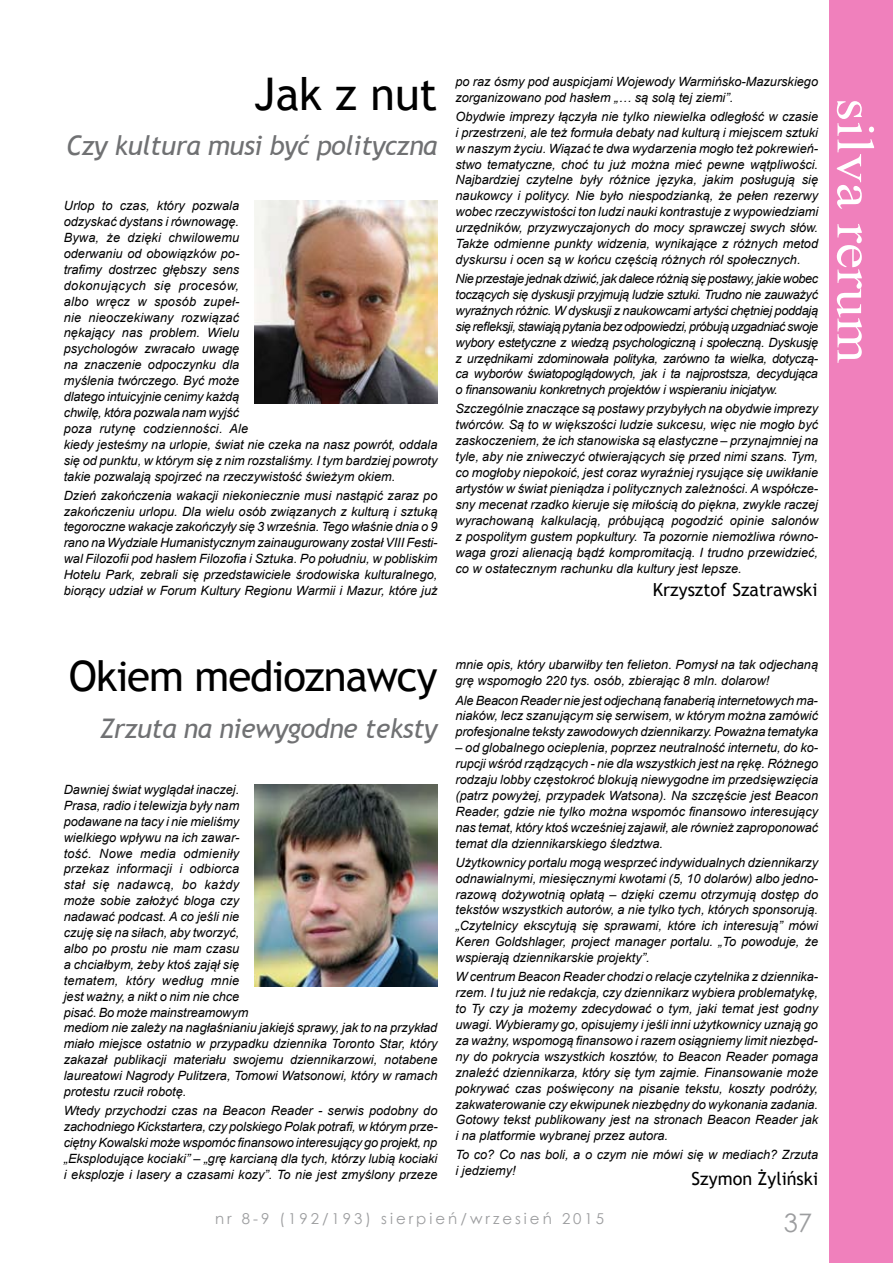
<style>
.page{position:relative;width:893px;height:1263px;background:#fff}
.page>*{position:absolute;margin:0;border:0;box-sizing:border-box;transform-origin:0 0}
.t1{font:52.65px "Times New Roman";color:#fff;scale:1.11 1}
.t2{font:45px "Trebuchet MS";color:#000}
.t3{font:42px "Trebuchet MS";letter-spacing:-.025em;color:#000}
.t4{font:italic 27px "Trebuchet MS";letter-spacing:-.02em;color:#707173}
.t5{font:25.5px "Century Gothic";color:#9c9d9f}
.t6{font:18px "Trebuchet MS";color:#000}
.t7{font:15px "Century Gothic";letter-spacing:.2em;color:#9c9d9f}
.t8{font:italic 12.75px/15.9px "Arial";color:#000;text-align:justify}
</style>
<div class="page">
<div style="left:829px;top:0;width:64px;height:1263px;background:#f080bc"></div>
<img style="left:255px;top:201px;width:182px;height:202px">
<img style="left:255px;top:785px;width:182px;height:202px">
<h2 class="t2" style="left:254px;top:67px;width:185px">Jak z nut</h2>
<p class="t8" style="left:455px;top:74px;width:364px">po raz ósmy pod auspicjami Wojewody Warmińsko-Mazurskiego zorganizowano pod hasłem „… są solą tej ziemi”.</p>
<p class="t8" style="left:455px;top:109px;width:364px">Obydwie imprezy łączyła nie tylko niewielka odległość w czasie i przestrzeni, ale też formuła debaty nad kulturą i miejscem sztuki w naszym życiu. Wiązać te dwa wydarzenia mogło też pokrewień&shy;stwo tematyczne, choć tu już można mieć pewne wątpliwości.<br>Najbardziej czytelne były różnice języka, jakim posługują się naukowcy i politycy. Nie było niespodzianką, że pełen rezerwy wobec rzeczywistości ton ludzi nauki kontrastuje z wypowiedziami urzędników, przyzwyczajonych do mocy sprawczej swych słów.<br>Także odmienne punkty widzenia, wynikające z różnych metod dyskursu i ocen są w końcu częścią różnych ról społecznych.</p>
<p class="t8" style="left:455px;top:271px;width:364px">Nie przestaje jednak dziwić, jak dalece różnią się postawy, jakie wobec toczących się dyskusji przyjmują ludzie sztuki. Trudno nie zauważyć wyraźnych różnic. W dyskusji z naukowcami artyści chętniej poddają się refleksji, stawiają pytania bez odpowiedzi, próbują uzgadniać swoje wybory estetyczne z wiedzą psychologiczną i społeczną. Dyskusję z urzędnikami zdominowała polityka, zarówno ta wielka, dotyczą&shy;ca wyborów światopoglądowych, jak i ta najprostsza, decydująca o finansowaniu konkretnych projektów i wspieraniu inicjatyw.</p>
<p class="t8" style="left:455px;top:401px;width:364px">Szczególnie znaczące są postawy przybyłych na obydwie imprezy twórców. Są to w większości ludzie sukcesu, więc nie mogło być zaskoczeniem, że ich stanowiska są elastyczne – przynajmniej na tyle, aby nie zniweczyć otwierających się przed nimi szans. Tym, co mogłoby niepokoić, jest coraz wyraźniej rysujące się uwikłanie artystów w świat pieniądza i politycznych zależności. A współcze&shy;sny mecenat rzadko kieruje się miłością do piękna, zwykle raczej wyrachowaną kalkulacją, próbującą pogodzić opinie salonów z pospolitym gustem popkultury. Ta pozornie niemożliwa równo&shy;waga grozi alienacją bądź kompromitacją. I trudno przewidzieć, co w ostatecznym rachunku dla kultury jest lepsze.</p>
<h3 class="t6" style="left:653px;top:579px;width:166px">Krzysztof Szatrawski</h3>
<h3 class="t4" style="left:66px;top:129px;width:373px">Czy kultura musi być polityczna</h3>
<p class="t8" style="left:64px;top:198px;width:375px;text-align:left">Urlop to czas, który pozwala<br>odzyskać dystans i równowagę.<br>Bywa, że dzięki chwilowemu<br>oderwaniu od obowiązków po-<br>trafimy dostrzec głębszy sens<br>dokonujących się procesów,<br>albo wręcz w sposób zupeł-<br>nie nieoczekiwany rozwiązać<br>nękający nas problem. Wielu<br>psychologów zwracało uwagę<br>na znaczenie odpoczynku dla<br>myślenia twórczego. Być może<br>dlatego intuicyjnie cenimy każdą<br>chwilę, która pozwala nam wyjść<br>poza rutynę codzienności. Ale<br>kiedy jesteśmy na urlopie, świat nie czeka na nasz powrót, oddala się od punktu, w którym się z nim rozstaliśmy. I tym bardziej powroty takie pozwalają spojrzeć na rzeczywistość świeżym okiem.</p>
<p class="t8" style="left:64px;top:487px;width:375px">Dzień zakończenia wakacji niekoniecznie musi nastąpić zaraz po zakończeniu urlopu. Dla wielu osób związanych z kulturą i sztuką tegoroczne wakacje zakończyły się 3 września. Tego właśnie dnia o 9 rano na Wydziale Humanistycznym zainaugurowany został VIII Festi&shy;wal Filozofii pod hasłem Filozofia i Sztuka. Po południu, w pobliskim Hotelu Park, zebrali się przedstawiciele środowiska kulturalnego, biorący udział w Forum Kultury Regionu Warmii i Mazur, które już</p>
<h1 class="t1" style="left:890px;top:98px;width:240px;rotate:90deg">silva rerum</h1>
<h3 class="t3" style="left:69px;top:652px;width:370px">Okiem medioznawcy</h3>
<p class="t8" style="left:455px;top:657px;width:364px">mnie opis, który ubarwiłby ten felieton. Pomysł na tak odjechaną grę wspomogło 220 tys. osób, zbierając 8 mln. dolarow!</p>
<p class="t8" style="left:455px;top:692px;width:364px">Ale Beacon Reader nie jest odjechaną fanaberią internetowych ma&shy;niaków, lecz szanującym się serwisem, w którym można zamówić profesjonalne teksty zawodowych dziennikarzy. Poważna tematyka</p>
<p class="t8" style="left:455px;top:740px;width:364px">– od globalnego ocieplenia, poprzez neutralność internetu, do ko&shy;rupcji wśród rządzących - nie dla wszystkich jest na rękę. Różnego rodzaju lobby częstokroć blokują niewygodne im przedsięwzięcia (patrz powyżej, przypadek Watsona). Na szczęście jest Beacon Reader, gdzie nie tylko można wspomóc finansowo interesujący nas temat, który ktoś wcześniej zajawił, ale również zaproponować temat dla dziennikarskiego śledztwa.</p>
<p class="t8" style="left:455px;top:854px;width:364px">Użytkownicy portalu mogą wesprzeć indywidualnych dziennikarzy odnawialnymi, miesięcznymi kwotami (5, 10 dolarów) albo jedno&shy;razową dożywotnią opłatą – dzięki czemu otrzymują dostęp do tekstów wszystkich autorów, a nie tylko tych, których sponsorują. „Czytelnicy ekscytują się sprawami, które ich interesują” mówi Keren Goldshlager, project manager portalu. „To powoduje, że wspierają dziennikarskie projekty”.</p>
<p class="t8" style="left:455px;top:969px;width:364px">W centrum Beacon Reader chodzi o relacje czytelnika z dziennika&shy;rzem. I tu już nie redakcja, czy dziennikarz wybiera problematykę, to Ty czy ja możemy zdecydować o tym, jaki temat jest godny uwagi. Wybieramy go, opisujemy i jeśli inni użytkownicy uznają go za ważny, wspomogą finansowo i razem osiągniemy limit niezbęd&shy;ny do pokrycia wszystkich kosztów, to Beacon Reader pomaga znaleźć dziennikarza, który się tym zajmie. Finansowanie może pokrywać czas poświęcony na pisanie tekstu, koszty podróży, zakwaterowanie czy ekwipunek niezbędny do wykonania zadania.<br>Gotowy tekst publikowany jest na stronach Beacon Reader jak i na platformie wybranej przez autora.</p>
<p class="t8" style="left:455px;top:1147px;width:364px">To co? Co nas boli, a o czym nie mówi się w mediach? Zrzuta i jedziemy!</p>
<h3 class="t4" style="left:100px;top:713px;width:339px">Zrzuta na niewygodne teksty</h3>
<p class="t8" style="left:64px;top:782px;width:375px;text-align:left">Dawniej świat wyglądał inaczej.<br>Prasa, radio i telewizja były nam<br>podawane na tacy i nie mieliśmy<br>wielkiego wpływu na ich zawar-<br>tość. Nowe media odmieniły<br>przekaz informacji i odbiorca<br>stał się nadawcą, bo każdy<br>może sobie założyć bloga czy<br>nadawać podcast. A co jeśli nie<br>czuję się na siłach, aby tworzyć,<br>albo po prostu nie mam czasu<br>a chciałbym, żeby ktoś zajął się<br>tematem, który według mnie<br>jest ważny, a nikt o nim nie chce<br>pisać. Bo może mainstreamowym<br>mediom nie zależy na nagłaśnianiu jakiejś sprawy, jak to na przykład miało miejsce ostatnio w przypadku dziennika Toronto Star, który zakazał publikacji materiału swojemu dziennikarzowi, notabene laureatowi Nagrody Pulitzera, Tomowi Watsonowi, który w ramach protestu rzucił robotę.</p>
<p class="t8" style="left:64px;top:1103px;width:375px">Wtedy przychodzi czas na Beacon Reader - serwis podobny do zachodniego Kickstartera, czy polskiego Polak potrafi, w którym prze&shy;ciętny Kowalski może wspomóc finansowo interesujący go projekt, np „Eksplodujące kociaki” – „grę karcianą dla tych, którzy lubią kociaki i eksplozje i lasery a czasami kozy”. To nie jest zmyślony przeze</p>
<h3 class="t6" style="left:692px;top:1168px;width:128px">Szymon Żyliński</h3>
<p class="t7" style="left:215px;top:1208px;width:391px">nr 8-9 (192/193) sierpień/wrzesień 2015</p>
<h3 class="t5" style="left:784px;top:1205px;width:30px">37</h3>
</div>
